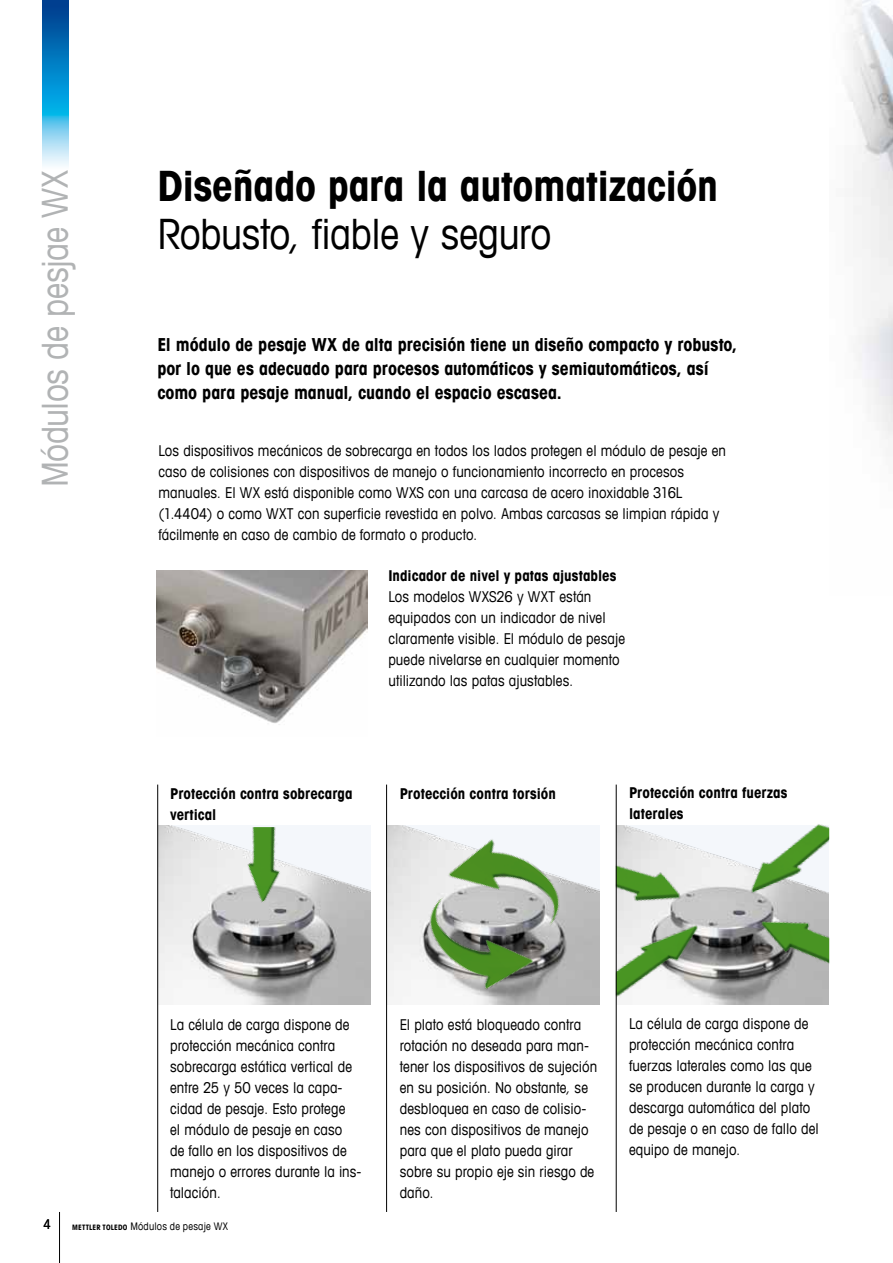
<style>
.page{position:relative;width:893px;height:1263px;background:#fff}
.page>*{position:absolute;margin:0;border:0;box-sizing:border-box;transform-origin:0 0}
.t1{font:700 condensed 42px "Avant Garde Com";letter-spacing:-.01em;color:#000}
.t2{font:condensed 42px "Avant Garde Com";letter-spacing:-.01em;color:#000}
.t3{font:condensed 36px "Avant Garde Com";letter-spacing:-.015em;color:#b1b3b4}
.t4{font:700 condensed 18px/24px "Avant Garde Com";color:#000}
.t5{font:condensed 15px/21px "Avant Garde Com";letter-spacing:.005em;color:#000}
.t6{font:700 condensed 15px/21px "Avant Garde Com";letter-spacing:.005em;color:#000}
.t7{font:condensed 13.5px "Avant Garde Com";color:#000}
.t8{font:condensed 10.5px "Avant Garde Com";letter-spacing:.02em;color:#000}
.s1{font-weight:700;font-size:7.5px}
</style>
<div class="page">
<img style="left:43px;top:0;width:25px;height:166px">
<hr style="left:59px;top:1212px;width:1px;height:51px;background:#000">
<img style="left:628px;top:826px;width:201px;height:179px">
<img style="left:158px;top:826px;width:207px;height:178px">
<img style="left:365px;top:821px;width:179px;height:205px">
<img style="left:432px;top:804px;width:196px;height:196px">
<img style="left:205px;top:825px;width:92px;height:98px">
<img style="left:731px;top:824px;width:98px;height:72px">
<img style="left:604px;top:849px;width:79px;height:63px">
<img style="left:758px;top:902px;width:71px;height:79px">
<img style="left:617px;top:920px;width:98px;height:79px">
<div style="left:604px;top:854px;width:12px;height:164px;background:#fff;border:3px solid #fff"></div>
<img style="left:846px;top:0;width:47px;height:440px">
<img style="left:157px;top:570px;width:211px;height:155px">
<hr style="left:616px;top:784px;width:1px;height:428px;background:#000">
<hr style="left:386px;top:784px;width:1px;height:428px;background:#000">
<hr style="left:157px;top:784px;width:1px;height:428px;background:#000">
<h2 class="t3" style="left:33px;top:487px;width:318px;rotate:-90deg">Módulos de pesjae WX</h2>
<h1 class="t1" style="left:157px;top:158px;width:562px">Diseñado para la automatización</h1>
<h1 class="t2" style="left:157px;top:207px;width:396px">Robusto, fiable y seguro</h1>
<p class="t4" style="left:157px;top:332px;width:581px">El módulo de pesaje WX de alta precisión tiene un diseño compacto y robusto, por lo que es adecuado para procesos automáticos y semiautomáticos, así como para pesaje manual, cuando el espacio escasea.</p>
<p class="t5" style="left:158px;top:440px;width:569px">Los dispositivos mecánicos de sobrecarga en todos los lados protegen el módulo de pesaje en caso de colisiones con dispositivos de manejo o funcionamiento incorrecto en procesos manuales. El WX está disponible como WXS con una carcasa de acero inoxidable 316L (1.4404) o como WXT con superficie revestida en polvo. Ambas carcasas se limpian rápida y fácilmente en caso de cambio de formato o producto.</p>
<p class="t6" style="left:388px;top:565px;width:230px">Indicador de nivel y patas ajustables</p>
<p class="t5" style="left:388px;top:586px;width:238px">Los modelos WXS26 y WXT están equipados con un indicador de nivel claramente visible. El módulo de pesaje puede nivelarse en cualquier momento utilizando las patas ajustables.</p>
<p class="t6" style="left:170px;top:783px;width:184px">Protección contra sobrecarga vertical</p>
<p class="t6" style="left:400px;top:782px;width:158px">Protección contra torsión</p>
<p class="t6" style="left:629px;top:782px;width:160px">Protección contra fuerzas laterales</p>
<p class="t5" style="left:170px;top:1014px;width:193px">La célula de carga dispone de protección mecánica contra sobrecarga estática vertical de entre 25 y 50 veces la capa&shy;cidad de pesaje. Esto protege<br>el módulo de pesaje en caso<br>de fallo en los dispositivos de manejo o errores durante la ins&shy;talación.</p>
<p class="t7" style="left:44px;top:1216px;width:9px">4</p>
<p class="t8" style="left:72px;top:1220px;width:157px"><span class="s1">METTLER -TOLEDO</span> Módulos de pesaje WX</p>
<p class="t5" style="left:400px;top:1013px;width:199px">El plato está bloqueado contra rotación no deseada para man&shy;tener los dispositivos de sujeción en su posición. No obstante, se desbloquea en caso de colisio&shy;nes con dispositivos de manejo para que el plato pueda girar sobre su propio eje sin riesgo de daño.</p>
<p class="t5" style="left:629px;top:1013px;width:191px">La célula de carga dispone de protección mecánica contra fuerzas laterales como las que se producen durante la carga y descarga automática del plato de pesaje o en caso de fallo del equipo de manejo.</p>
</div>
